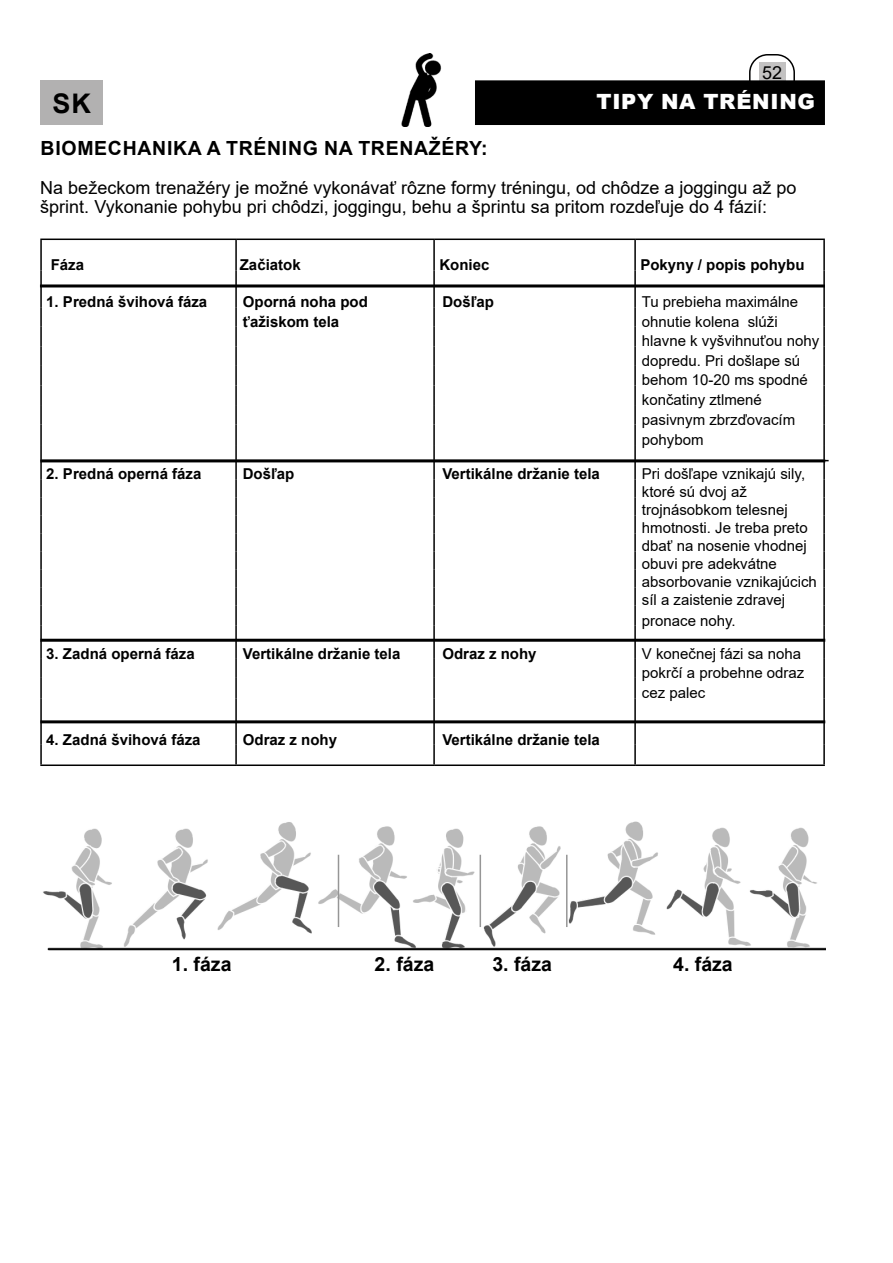
<style>
.page{position:relative;width:893px;height:1263px;background:#fff}
.page>*{position:absolute;margin:0;border:0;box-sizing:border-box;transform-origin:0 0}
.t1{font:700 27px "Arial";color:#000}
.t2{font:900 21px "Arial";letter-spacing:.035em;color:#fff}
.t3{font:700 19.5px "Arial";letter-spacing:.035em;color:#000}
.t4{font:18px/19.5px "Arial";color:#000}
.t5{font:15px/18px "Arial";color:#000}
.t6{font:700 15px "Arial";color:#000}
</style>
<div class="page">
<div style="left:759px;top:62px;width:27px;height:21px;background:#c3c2c2"></div>
<div style="left:476px;top:81px;width:348px;height:43px;background:#000"></div>
<div style="left:475px;top:80px;width:350px;height:45px;border:2px solid #000"></div>
<div style="left:749px;top:54px;width:46px;height:45px;border:2px solid #000;border-radius:18px"></div>
<hr style="left:40px;top:240px;width:2px;height:30px;background:#000">
<hr style="left:40px;top:239px;width:196px;height:1px;background:#000">
<hr style="left:236px;top:239px;width:198px;height:1px;background:#000">
<hr style="left:434px;top:239px;width:201px;height:1px;background:#000">
<hr style="left:635px;top:239px;width:190px;height:1px;background:#000">
<hr style="left:235px;top:240px;width:2px;height:30px;background:#000">
<hr style="left:433px;top:240px;width:2px;height:30px;background:#000">
<hr style="left:634px;top:240px;width:2px;height:30px;background:#000">
<hr style="left:823px;top:240px;width:2px;height:30px;background:#000">
<svg style="left:40px;top:270px;width:2px;height:14px"></svg>
<svg style="left:235px;top:270px;width:2px;height:14px"></svg>
<svg style="left:433px;top:270px;width:2px;height:14px"></svg>
<svg style="left:634px;top:270px;width:2px;height:14px"></svg>
<svg style="left:823px;top:270px;width:2px;height:14px"></svg>
<hr style="left:40px;top:286px;width:2px;height:21px;background:#000">
<hr style="left:235px;top:286px;width:2px;height:21px;background:#000">
<hr style="left:433px;top:286px;width:2px;height:21px;background:#000">
<hr style="left:634px;top:286px;width:2px;height:21px;background:#000">
<hr style="left:823px;top:286px;width:2px;height:21px;background:#000">
<hr style="left:40px;top:307px;width:2px;height:20px;background:#000">
<hr style="left:235px;top:307px;width:2px;height:20px;background:#000">
<hr style="left:433px;top:307px;width:2px;height:20px;background:#000">
<hr style="left:634px;top:307px;width:2px;height:20px;background:#000">
<hr style="left:823px;top:307px;width:2px;height:20px;background:#000">
<svg style="left:40px;top:327px;width:2px;height:19px"></svg>
<svg style="left:235px;top:327px;width:2px;height:19px"></svg>
<svg style="left:433px;top:327px;width:2px;height:19px"></svg>
<svg style="left:634px;top:327px;width:2px;height:19px"></svg>
<svg style="left:823px;top:327px;width:2px;height:19px"></svg>
<hr style="left:40px;top:346px;width:2px;height:20px;background:#000">
<hr style="left:235px;top:346px;width:2px;height:20px;background:#000">
<hr style="left:433px;top:346px;width:2px;height:20px;background:#000">
<hr style="left:634px;top:346px;width:2px;height:20px;background:#000">
<hr style="left:823px;top:346px;width:2px;height:20px;background:#000">
<svg style="left:40px;top:366px;width:2px;height:19px"></svg>
<svg style="left:235px;top:366px;width:2px;height:19px"></svg>
<svg style="left:433px;top:366px;width:2px;height:19px"></svg>
<svg style="left:634px;top:366px;width:2px;height:19px"></svg>
<svg style="left:823px;top:366px;width:2px;height:19px"></svg>
<hr style="left:40px;top:385px;width:2px;height:20px;background:#000">
<hr style="left:235px;top:385px;width:2px;height:20px;background:#000">
<hr style="left:433px;top:385px;width:2px;height:20px;background:#000">
<hr style="left:634px;top:385px;width:2px;height:20px;background:#000">
<hr style="left:823px;top:385px;width:2px;height:20px;background:#000">
<hr style="left:40px;top:405px;width:2px;height:20px;background:#000">
<hr style="left:235px;top:405px;width:2px;height:20px;background:#000">
<hr style="left:433px;top:405px;width:2px;height:20px;background:#000">
<hr style="left:634px;top:405px;width:2px;height:20px;background:#000">
<hr style="left:823px;top:405px;width:2px;height:20px;background:#000">
<hr style="left:40px;top:425px;width:2px;height:20px;background:#000">
<hr style="left:235px;top:425px;width:2px;height:20px;background:#000">
<hr style="left:433px;top:425px;width:2px;height:20px;background:#000">
<hr style="left:634px;top:425px;width:2px;height:20px;background:#000">
<hr style="left:823px;top:425px;width:2px;height:20px;background:#000">
<svg style="left:40px;top:445px;width:2px;height:160px"></svg>
<svg style="left:235px;top:445px;width:2px;height:160px"></svg>
<svg style="left:433px;top:445px;width:2px;height:160px"></svg>
<svg style="left:634px;top:445px;width:2px;height:160px"></svg>
<svg style="left:823px;top:445px;width:6px;height:160px"></svg>
<hr style="left:40px;top:605px;width:2px;height:21px;background:#000">
<hr style="left:235px;top:605px;width:2px;height:21px;background:#000">
<hr style="left:433px;top:605px;width:2px;height:21px;background:#000">
<hr style="left:634px;top:605px;width:2px;height:21px;background:#000">
<hr style="left:823px;top:605px;width:2px;height:21px;background:#000">
<svg style="left:40px;top:626px;width:2px;height:52px"></svg>
<svg style="left:235px;top:626px;width:2px;height:52px"></svg>
<svg style="left:433px;top:626px;width:2px;height:52px"></svg>
<svg style="left:634px;top:626px;width:2px;height:52px"></svg>
<svg style="left:823px;top:626px;width:2px;height:52px"></svg>
<hr style="left:40px;top:678px;width:2px;height:20px;background:#000">
<hr style="left:235px;top:678px;width:2px;height:20px;background:#000">
<hr style="left:433px;top:678px;width:2px;height:20px;background:#000">
<hr style="left:634px;top:678px;width:2px;height:20px;background:#000">
<hr style="left:823px;top:678px;width:2px;height:20px;background:#000">
<hr style="left:40px;top:698px;width:2px;height:23px;background:#000">
<hr style="left:235px;top:698px;width:2px;height:23px;background:#000">
<hr style="left:433px;top:698px;width:2px;height:23px;background:#000">
<hr style="left:634px;top:698px;width:2px;height:23px;background:#000">
<hr style="left:823px;top:698px;width:2px;height:23px;background:#000">
<hr style="left:40px;top:723px;width:2px;height:22px;background:#000">
<hr style="left:235px;top:723px;width:2px;height:22px;background:#000">
<hr style="left:433px;top:723px;width:2px;height:22px;background:#000">
<hr style="left:634px;top:723px;width:2px;height:22px;background:#000">
<hr style="left:823px;top:723px;width:2px;height:22px;background:#000">
<svg style="left:40px;top:745px;width:2px;height:19px"></svg>
<svg style="left:235px;top:745px;width:2px;height:19px"></svg>
<svg style="left:433px;top:745px;width:2px;height:19px"></svg>
<svg style="left:634px;top:745px;width:2px;height:19px"></svg>
<svg style="left:823px;top:745px;width:2px;height:19px"></svg>
<hr style="left:40px;top:764px;width:196px;height:2px;background:#000">
<hr style="left:236px;top:764px;width:198px;height:2px;background:#000">
<hr style="left:434px;top:764px;width:201px;height:2px;background:#000">
<hr style="left:635px;top:764px;width:190px;height:2px;background:#000">
<img style="left:43px;top:821px;width:782px;height:130px">
<hr style="left:566px;top:855px;width:1px;height:72px;background:#969696">
<hr style="left:480px;top:855px;width:1px;height:72px;background:#969696">
<hr style="left:338px;top:855px;width:1px;height:72px;background:#969696">
<div style="left:40px;top:80px;width:63px;height:45px;background:#b2b1b1"></div>
<img style="left:401px;top:53px;width:41px;height:73px">
<hr style="left:40px;top:639px;width:785px;height:3px;background:#000">
<hr style="left:40px;top:720px;width:785px;height:3px;background:#000">
<hr style="left:40px;top:459px;width:785px;height:3px;background:#000">
<hr style="left:40px;top:284px;width:785px;height:3px;background:#000">
<p class="t4" style="left:762px;top:62px;width:22px">52</p>
<h1 class="t1" style="left:53px;top:84px;width:40px">SK</h1>
<h2 class="t2" style="left:596px;top:87px;width:220px">TIPY NA TRÉNING</h2>
<h3 class="t3" style="left:41px;top:134px;width:448px">BIOMECHANIKA A TRÉNING NA TRENAŽÉRY:</h3>
<p class="t4" style="left:40px;top:177px;width:758px">Na bežeckom trenažéry je možné vykonávať rôzne formy tréningu, od chôdze a joggingu až po šprint. Vykonanie pohybu pri chôdzi, joggingu, behu a šprintu sa pritom rozdeľuje do 4 fázií:</p>
<p class="t6" style="left:51px;top:255px;width:35px">Fáza</p>
<p class="t6" style="left:240px;top:255px;width:62px">Začiatok</p>
<p class="t6" style="left:439px;top:255px;width:52px">Koniec</p>
<p class="t6" style="left:640px;top:255px;width:166px">Pokyny / popis pohybu</p>
<p class="t6" style="left:46px;top:291px;width:162px">1. Predná švihová fáza</p>
<p class="t6" style="left:243px;top:291px;width:127px">Oporná noha pod</p>
<p class="t6" style="left:442px;top:291px;width:53px">Došľap</p>
<p class="t5" style="left:642px;top:293px;width:158px">Tu prebieha maximálne</p>
<p class="t6" style="left:243px;top:311px;width:98px">ťažiskom tela</p>
<p class="t5" style="left:642px;top:312px;width:179px;line-height:19.6px">ohnutie kolena slúži hlavne k vyšvihnuťou nohy dopredu. Pri došlape sú behom 10-20 ms spodné končatiny ztlmené pasivnym zbrzďovacím pohybom</p>
<p class="t6" style="left:46px;top:463px;width:157px">2. Predná operná fáza</p>
<p class="t6" style="left:243px;top:463px;width:53px">Došľap</p>
<p class="t6" style="left:442px;top:463px;width:159px">Vertikálne držanie tela</p>
<p class="t5" style="left:642px;top:465px;width:177px">Pri došľape vznikajú sily, ktoré sú dvoj až trojnásobkom telesnej hmotnosti. Je treba preto dbať na nosenie vhodnej obuvi pre adekvátne absorbovanie vznikajúcich síl a zaistenie zdravej</p>
<p class="t5" style="left:642px;top:611px;width:95px">pronace nohy.</p>
<p class="t6" style="left:46px;top:643px;width:150px">3. Zadná operná fáza</p>
<p class="t6" style="left:243px;top:643px;width:159px">Vertikálne držanie tela</p>
<p class="t6" style="left:442px;top:643px;width:96px">Odraz z nohy</p>
<p class="t5" style="left:642px;top:644px;width:164px;line-height:18.9px">V konečnej fázi sa noha pokrčí a probehne odraz</p>
<p class="t5" style="left:642px;top:684px;width:65px">cez palec</p>
<p class="t6" style="left:46px;top:729px;width:156px">4. Zadná švihová fáza</p>
<p class="t6" style="left:243px;top:729px;width:96px">Odraz z nohy</p>
<p class="t6" style="left:442px;top:729px;width:159px">Vertikálne držanie tela</p>
<h3 class="t3" style="left:172px;top:950px;width:61px">1. fáza</h3>
<h3 class="t3" style="left:375px;top:950px;width:61px">2. fáza</h3>
<h3 class="t3" style="left:492px;top:950px;width:61px">3. fáza</h3>
<h3 class="t3" style="left:673px;top:950px;width:61px">4. fáza</h3>
</div>
